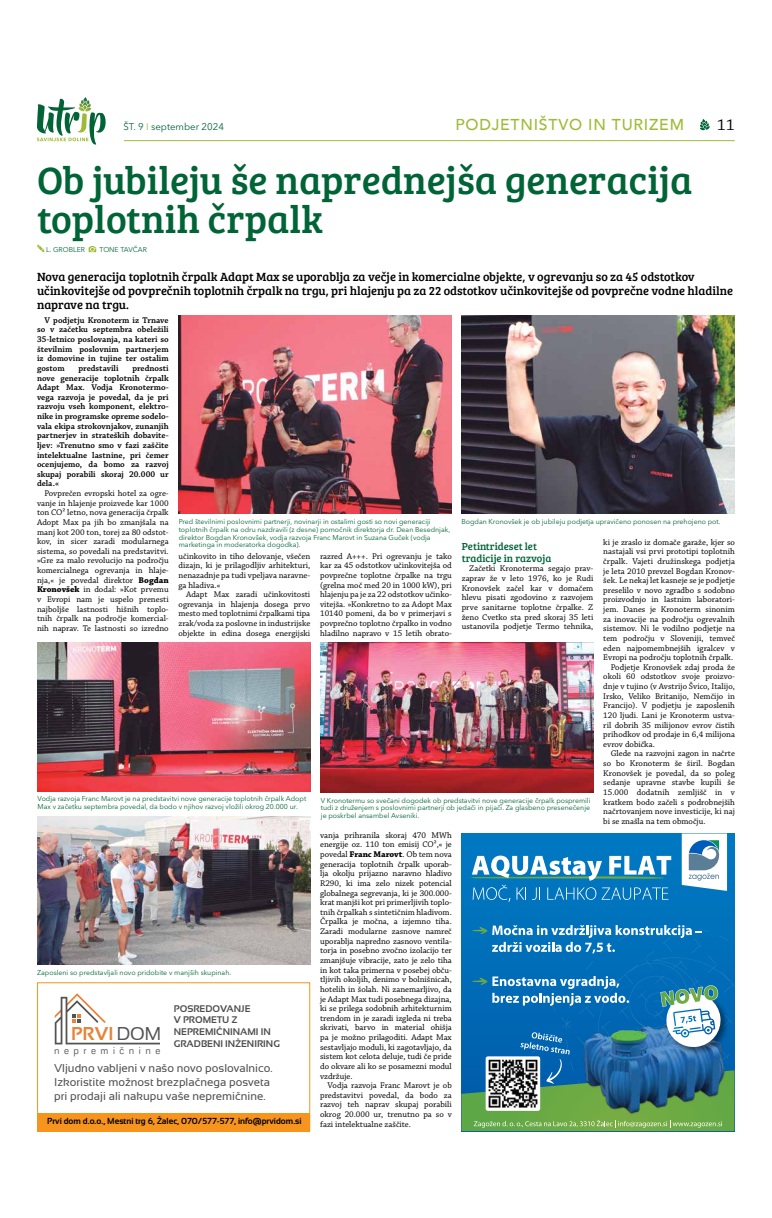
<style>
.page{position:relative;width:772px;height:1218px;background:#fff}
.page>*{position:absolute;margin:0;border:0;box-sizing:border-box;transform-origin:0 0}
.t1{font:39.38px/39.4px "Bree Serif";color:#006437}
.t2{font:700 18.46px "Sansation";color:#e7843a}
.t3{font:16.62px "Chaparral Pro";color:#000}
.t4{font:500 15.75px "Avenir";letter-spacing:.05em;color:#9ebb36}
.t5{font:12.25px/14px "Bree Serif";color:#000}
.t6{font:11.38px/13.7px "Sansation";color:#4d4d4f}
.t7{font:10.5px/12.2px "Bree Serif";color:#006437}
.t8{font:10.5px "Akzentica 4 F";letter-spacing:.43em;color:#545454}
.t9{font:700 9.62px/11.5px "Sansation";color:#4d4d4f}
.t10{font:9.62px "Avenir Next LT Pro";color:#006437}
.t11{font:8.75px/9.6px "Chaparral Pro";color:#000;text-align:justify}
.t12{font:600 8.75px/9.6px "Chaparral Pro";color:#000;text-align:justify}
.t13{font:700 8.75px "Sansation";color:#000}
.t14{font:7px/7.9px "Avenir Next LT Pro";color:#006437}
.s1{color:#9ebb36}
.s2{font-weight:700}
.s3{font-weight:400;color:#545454}
</style>
<div class="page">
<svg style="left:37px;top:97px;width:69px;height:48px"></svg>
<svg style="left:700px;top:119px;width:9px;height:11px"></svg>
<hr style="left:124px;top:140px;width:610px;height:1px;background:#9ebb36">
<div style="left:461px;top:833px;width:273px;height:298px;background:#0073bd"></div>
<svg style="left:471px;top:833px;width:255px;height:69px"></svg>
<svg style="left:461px;top:925px;width:273px;height:206px"></svg>
<svg style="left:37px;top:245px;width:7px;height:7px"></svg>
<svg style="left:89px;top:246px;width:7px;height:6px"></svg>
<img style="left:179px;top:315px;width:272px;height:198px">
<img style="left:461px;top:315px;width:273px;height:198px">
<img style="left:38px;top:642px;width:272px;height:149px">
<img style="left:321px;top:642px;width:272px;height:150px">
<img style="left:38px;top:816px;width:272px;height:149px">
<svg style="left:55px;top:993px;width:105px;height:51px"></svg>
<div style="left:37px;top:1113px;width:272px;height:18px;background:#f7941e"></div>
<div style="left:37px;top:982px;width:273px;height:149px;border:1px solid #f7941e"></div>
<p class="t10" style="left:124px;top:121px;width:102px">ŠT. 9 <span class="s1">I</span> september 2024</p>
<h3 class="t4" style="left:455px;top:111px;width:230px">PODJETNIŠTVO IN TURIZEM</h3>
<h3 class="t3" style="left:717px;top:116px;width:19px">11</h3>
<h1 class="t1" style="left:37px;top:158px;width:656px">Ob jubileju še naprednejša generacija toplotnih črpalk</h1>
<p class="t14" style="left:46px;top:246px;width:40px">L. GROBLER</p>
<p class="t14" style="left:99px;top:246px;width:49px">TONE TAVČAR</p>
<p class="t5" style="left:37px;top:269px;width:697px">Nova generacija toplotnih črpalk Adapt Max se uporablja za večje in komercialne objekte, v ogrevanju so za 45 odstotkov učinkovitejše od povprečnih toplotnih črpalk na trgu, pri hlajenju pa za 22 odstotkov učinkovitejše od povprečne vodne hladilne naprave na trgu.</p>
<p class="t12" style="left:37px;top:315px;width:133px;text-indent:7px">V podjetju Kronoterm iz Trnave so v začetku septembra obeležili 35-letnico poslovanja, na kateri so številnim poslovnim partnerjem iz domovine in tujine ter ostalim gostom</p>
<p class="t12" style="left:37px;top:364px;width:133px;text-indent:95px">prednosti nove generacije toplotnih črpalk Adapt Max. Vodja Kronotermo&shy;vega razvoja je povedal, da je pri razvoju vseh komponent, elektro&shy;nike in programske opreme sodelo&shy;vala ekipa strokovnjakov, zunanjih partnerjev in strateških dobavite&shy;ljev: »Trenutno smo v fazi zaščite intelektualne lastnine, pri čemer ocenjujemo, da bomo za razvoj skupaj porabili skoraj 20.000 ur dela.«</p>
<p class="t11" style="left:37px;top:489px;width:133px;text-indent:7px">Povprečen evropski hotel za ogre&shy;vanje in hlajenje proizvede kar 1000 ton CO² letno, nova generacija črpalk Adopt Max pa jih bo zmanjšala na manj kot 200 ton, torej za 80 odstot&shy;kov, in sicer zaradi modularnega sistema, so povedali na predstavitvi. »Gre za malo revolucijo na področju komercialnega ogrevanja in hlaje&shy;nja,« je povedal direktor <span class="s2">Bogdan Kronovšek</span> in dodal: »Kot prvemu v Evropi nam je uspelo prenesti najboljše lastnosti hišnih toplo&shy;tnih črpalk na področje komercial&shy;nih naprav. Te lastnosti so izredno</p>
<p class="t12" style="left:78px;top:364px;width:42px">predstavili</p>
<p class="t14" style="left:179px;top:517px;width:273px">Pred številnimi poslovnimi partnerji, novinarji in ostalimi gosti so novi generaciji toplotnih črpalk na odru nazdravili (z desne) pomočnik direktorja dr. Dean Besednjak, direktor Bogdan Kronovšek, vodja razvoja Franc Marovt in Suzana Guček (vodja marketinga in moderatorka dogodka).</p>
<p class="t14" style="left:461px;top:517px;width:261px">Bogdan Kronovšek je ob jubileju podjetja upravičeno ponosen na prehojeno pot.</p>
<p class="t11" style="left:603px;top:537px;width:133px">ki je zraslo iz domače garaže, kjer so</p>
<p class="t11" style="left:603px;top:547px;width:133px">nastajali vsi prvi prototipi toplotnih</p>
<p class="t11" style="left:603px;top:557px;width:133px">črpalk. Vajeti družinskega podjetja</p>
<p class="t11" style="left:603px;top:566px;width:133px">je leta 2010 prevzel Bogdan Kronov-</p>
<p class="t11" style="left:603px;top:576px;width:133px">šek. Le nekaj let kasneje se je podjetje</p>
<p class="t11" style="left:603px;top:586px;width:133px">preselilo v novo zgradbo s sodobno</p>
<p class="t11" style="left:603px;top:595px;width:133px">proizvodnjo in lastnim laboratori-</p>
<p class="t11" style="left:603px;top:605px;width:133px">jem. Danes je Kronoterm sinonim</p>
<p class="t11" style="left:603px;top:614px;width:133px">za inovacije na področju ogrevalnih</p>
<p class="t11" style="left:603px;top:624px;width:133px">sistemov. Ni le vodilno podjetje na</p>
<p class="t11" style="left:603px;top:634px;width:133px">tem področju v Sloveniji, temveč</p>
<p class="t11" style="left:603px;top:643px;width:133px">eden najpomembnejših igralcev v</p>
<p class="t11" style="left:603px;top:653px;width:131px">Evropi na področju toplotnih črpalk.</p>
<p class="t11" style="left:610px;top:663px;width:126px">Podjetje Kronovšek zdaj proda že</p>
<p class="t11" style="left:603px;top:672px;width:133px">okoli 60 odstotkov svoje proizvo-</p>
<p class="t11" style="left:603px;top:682px;width:133px">dnje v tujino (v Avstrijo Švico, Italijo,</p>
<p class="t11" style="left:603px;top:691px;width:133px">Irsko, Veliko Britanijo, Nemčijo in</p>
<p class="t11" style="left:603px;top:701px;width:133px">Francijo). V podjetju je zaposlenih</p>
<p class="t11" style="left:603px;top:711px;width:133px">120 ljudi. Lani je Kronoterm ustva-</p>
<p class="t11" style="left:603px;top:720px;width:133px">ril dobrih 35 milijonov evrov čistih</p>
<p class="t11" style="left:603px;top:730px;width:133px">prihodkov od prodaje in 6,4 milijona</p>
<p class="t11" style="left:603px;top:740px;width:53px">evrov dobička.</p>
<p class="t11" style="left:610px;top:749px;width:126px">Glede na razvojni zagon in načrte</p>
<p class="t11" style="left:603px;top:759px;width:133px">so bo Kronoterm še širil. Bogdan</p>
<p class="t11" style="left:603px;top:768px;width:133px">Kronovšek je povedal, da so poleg</p>
<p class="t11" style="left:603px;top:778px;width:133px">sedanje upravne stavbe kupili še</p>
<p class="t11" style="left:603px;top:788px;width:133px">15.000 dodatnih zemljišč in v</p>
<p class="t11" style="left:603px;top:797px;width:133px">kratkem bodo začeli s podrobnejših</p>
<p class="t11" style="left:603px;top:807px;width:133px">načrtovanjem nove investicije, ki naj</p>
<p class="t11" style="left:603px;top:817px;width:104px">bi se znašla na tem območju.</p>
<p class="t7" style="left:461px;top:539px;width:91px">Petintrideset let tradicije in razvoja</p>
<p class="t11" style="left:461px;top:564px;width:133px;text-indent:7px">Začetki Kronoterma segajo prav&shy;zaprav že v leto 1976, ko je Rudi Kronovšek začel kar v domačem hlevu pisati zgodovino z razvojem prve sanitarne toplotne črpalke. Z ženo Cvetko sta pred skoraj 35 leti ustanovila podjetje Termo tehnika,</p>
<p class="t11" style="left:178px;top:551px;width:133px">učinkovito in tiho delovanje, všečen dizajn, ki je prilagodljiv arhitekturi, nenazadnje pa tudi vpeljava naravne&shy;ga hladiva.«</p>
<p class="t11" style="left:178px;top:590px;width:133px;text-indent:7px">Adapt Max zaradi učinkovitosti ogrevanja in hlajenja dosega prvo mesto med toplotnimi črpalkami tipa zrak/voda za poslovne in industrijske objekte in edina dosega energijski</p>
<p class="t11" style="left:320px;top:551px;width:133px">razred A+++. Pri ogrevanju je tako kar za 45 odstotkov učinkovitejša od povprečne toplotne črpalke na trgu (grelna moč med 20 in 1000 kW), pri hlajenju pa je za 22 odstotkov učinko&shy;vitejša. »Konkretno to za Adopt Max 10140 pomeni, da bo v primerjavi s povprečno toplotno črpalko in vodno hladilno napravo v 15 letih obrato-</p>
<p class="t14" style="left:38px;top:795px;width:270px">Vodja razvoja Franc Marovt je na predstavitvi nove generacije toplotnih črpalk Adopt<br>Max v začetku septembra povedal, da bodo v njihov razvoj vložili okrog 20.000 ur.</p>
<p class="t14" style="left:321px;top:796px;width:271px;text-align:justify">V Kronotermu so svečani dogodek ob predstavitvi nove generacije črpalk pospremili tudi z druženjem s poslovnimi partnerji ob jedači in pijači. Za glasbeno presenečenje je poskrbel ansambel Avseniki.</p>
<p class="t14" style="left:37px;top:969px;width:195px">Zaposleni so predstavljali novo pridobite v manjših skupinah.</p>
<p class="t9" style="left:174px;top:1003px;width:107px">POSREDOVANJE<br>V PROMETU Z<br>NEPREMIČNINAMI IN<br>GRADBENI INŽENIRING</p>
<h3 class="t6" style="left:54px;top:1061px;width:220px">Vljudno vabljeni v našo novo poslovalnico.<br>Izkoristite možnost brezplačnega posveta pri prodaji ali nakupu vaše nepremičnine.</h3>
<p class="t13" style="left:47px;top:1116px;width:256px">Prvi dom d.o.o., Mestni trg 6, Žalec, 070/577-577, info@prvidom.si</p>
<h2 class="t2" style="left:71px;top:1023px;width:91px">PRVI <span class="s3">DOM</span></h2>
<p class="t8" style="left:54px;top:1043px;width:108px">nepremičnine</p>
<p class="t11" style="left:320px;top:831px;width:133px">vanja prihranila skoraj 470 MWh energije oz. 110 ton emisij CO²,« je povedal <span class="s2">Franc Marovt</span>. Ob tem nova generacija toplotnih črpalk uporab&shy;lja okolju prijazno naravno hladivo R290, ki ima zelo nizek potencial globalnega segrevanja, ki je 300.000- krat manjši kot pri primerljivih toplo&shy;tnih črpalkah s sintetičnim hladivom.<br>Črpalka je močna, a izjemno tiha.<br>Zaradi modularne zasnove namreč uporablja napredno zasnovo ventila&shy;torja in posebno zvočno izolacijo ter zmanjšuje vibracije, zato je zelo tiha in kot taka primerna v posebej obču&shy;tljivih okoljih, denimo v bolnišnicah, hotelih in šolah. Ni zanemarljivo, da je Adapt Max tudi posebnega dizajna, ki se prilega sodobnih arhitekturnim trendom in je zaradi izgleda ni treba skrivati, barvo in material ohišja pa je možno prilagoditi. Adapt Max sestavljajo moduli, ki zagotavljajo, da sistem kot celota deluje, tudi če pride do okvare ali ko se posamezni modul vzdržuje.</p>
<p class="t11" style="left:320px;top:1081px;width:133px;text-indent:7px">Vodja razvoja Franc Marovt je ob predstavitvi povedal, da bodo za razvoj teh naprav skupaj porabili okrog 20.000 ur, trenutno pa so v fazi intelektualne zaščite.</p>
</div>
